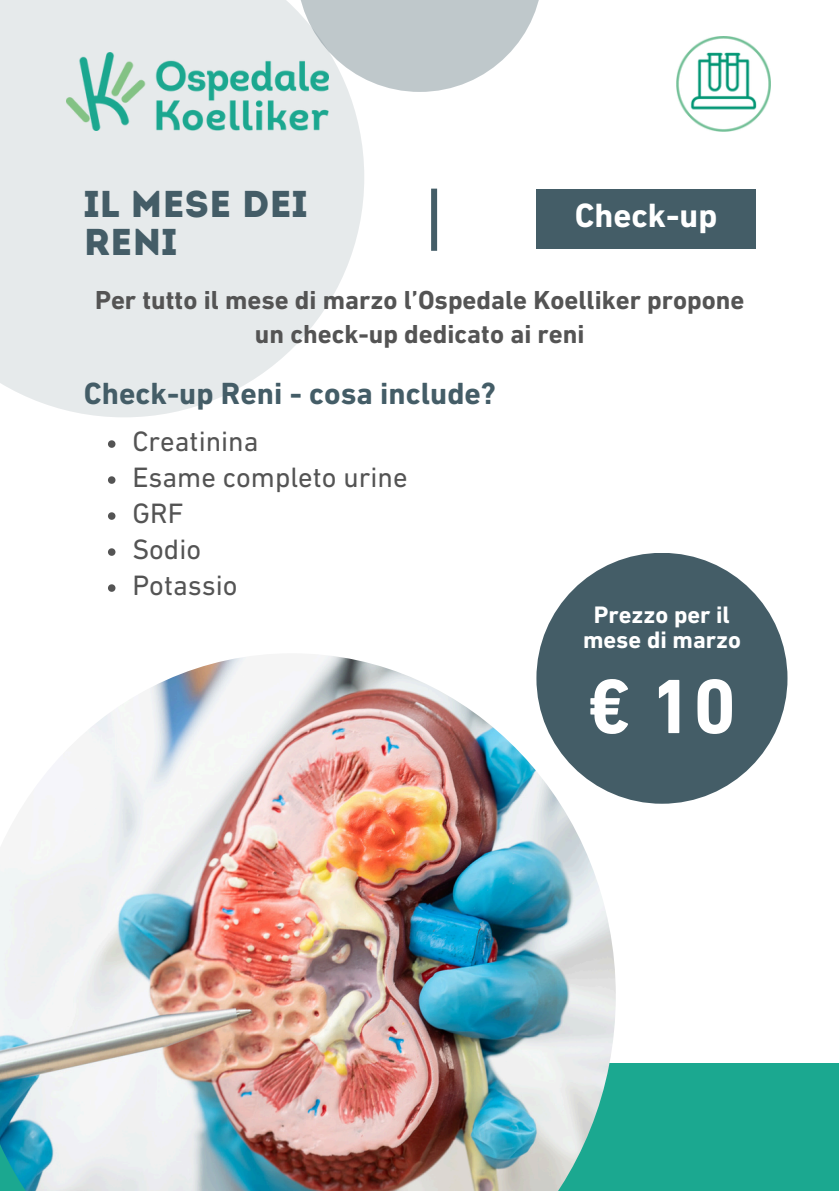
<style>
.page{position:relative;width:839px;height:1191px;background:#fff}
.page>*{position:absolute;margin:0;border:0;box-sizing:border-box;transform-origin:0 0}
.t1{font:700 78.2px "DIN Next LT Pro";color:#fff}
.t2{font:37.4px/37.6px "Intro";color:#445d67}
.t3{font:700 34.2px "DIN Next LT Pro";color:#fff}
.t4{font:700 31.2px "DIN Next LT Pro";color:#445d67}
.t5{font:28.4px "DIN Next LT Pro";color:#545454}
.t6{font:700 26.4px/34.4px "DIN Next LT Pro";color:#545454;text-align:center}
.t7{font:700 24.2px/25.6px "DIN Next LT Pro";color:#fff;text-align:center}
</style>
<div class="page">
<svg style="left:0;top:0;width:364px;height:417px;background:#e8eced"></svg>
<svg style="left:297px;top:0;width:242px;height:92px;fill:#bfc8cb"></svg>
<div style="left:536px;top:553px;width:251px;height:251px;background:#445d67;border-radius:50%"></div>
<div style="left:536px;top:189px;width:219px;height:60px;background:#445d67"></div>
<div style="left:0;top:1063px;width:838px;height:128px;background:#1ba890"></div>
<img style="left:0;top:654px;width:615px;height:537px">
<img style="left:66px;top:53px;width:263px;height:78px">
<img style="left:676px;top:37px;width:95px;height:94px">
<div style="left:431px;top:189px;width:6px;height:62px;background:#445d67"></div>
<svg style="left:108px;top:440px;width:7px;height:8px"></svg>
<svg style="left:108px;top:476px;width:7px;height:8px"></svg>
<svg style="left:108px;top:512px;width:7px;height:8px"></svg>
<svg style="left:108px;top:548px;width:7px;height:8px"></svg>
<svg style="left:108px;top:584px;width:7px;height:8px"></svg>
<p class="t2" style="left:84px;top:189px;width:225px">IL MESE DEI<br>RENI</p>
<p class="t3" style="left:574px;top:202px;width:144px">Check-up</p>
<p class="t6" style="left:95px;top:285px;width:651px">Per tutto il mese di marzo l’Ospedale Koelliker propone un check-up dedicato ai reni</p>
<p class="t4" style="left:84px;top:381px;width:413px">Check-up Reni - cosa include?</p>
<p class="t5" style="left:132px;top:430px;width:128px">Creatinina</p>
<p class="t5" style="left:132px;top:466px;width:277px">Esame completo urine</p>
<h2 class="t5" style="left:132px;top:502px;width:53px">GRF</h2>
<p class="t5" style="left:132px;top:538px;width:70px">Sodio</p>
<h4 class="t5" style="left:132px;top:574px;width:107px">Potassio</h4>
<h3 class="t7" style="left:583px;top:604px;width:159px">Prezzo per il mese di marzo</h3>
<p class="t1" style="left:587px;top:674px;width:150px">€ 10</p>
</div>
